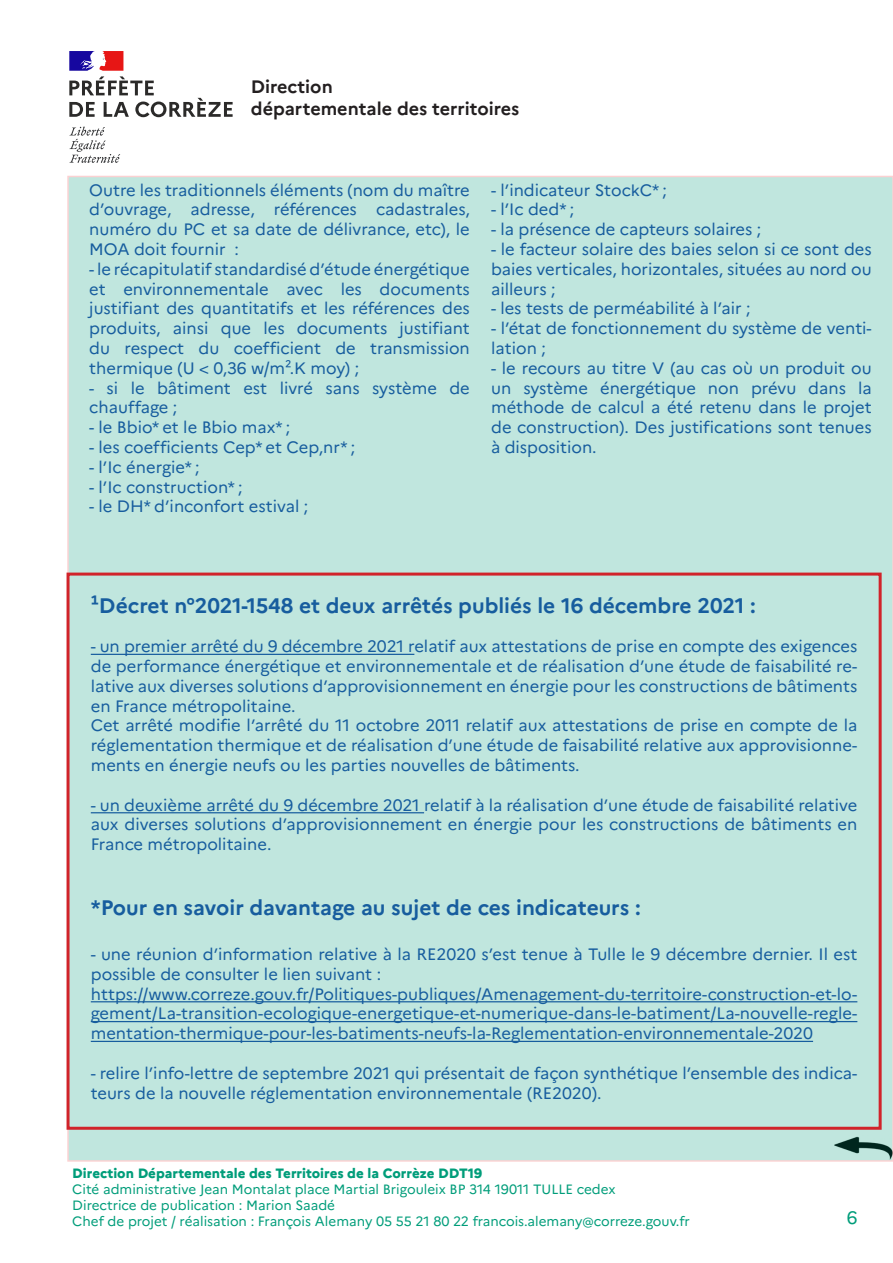
<style>
.page{position:relative;width:893px;height:1263px;background:#fff}
.page>*{position:absolute;margin:0;border:0;box-sizing:border-box;transform-origin:0 0}
.t1{font:700 21px "Marianne";color:#175d9e}
.t2{font:700 18px "Marianne";color:#231f20}
.t3{font:18px "Marianne";color:#009d7a}
.t4{font:16.5px/19.8px "Marianne";color:#175d9e;text-align:justify}
.t5{font:13.5px "Marianne";color:#009d7a}
.t6{font:800 13.5px "Marianne";color:#009d7a}
</style>
<div class="page">
<svg style="left:69px;top:127px;width:51px;height:36px"></svg>
<svg style="left:69px;top:51px;width:164px;height:66px"></svg>
<div style="left:68px;top:176px;width:825px;height:985px;background:#c0e6de"></div>
<hr style="left:91px;top:654px;width:323px;height:1px;background:#175d9e">
<hr style="left:91px;top:812px;width:333px;height:1px;background:#175d9e">
<hr style="left:91px;top:1001px;width:766px;height:1px;background:#175d9e">
<hr style="left:91px;top:1021px;width:766px;height:1px;background:#175d9e">
<hr style="left:91px;top:1041px;width:722px;height:1px;background:#175d9e">
<div style="left:67px;top:573px;width:815px;height:557px;border:3px solid #d1232a"></div>
<p class="t2" style="left:251px;top:76px;width:83px">Direction</p>
<p class="t2" style="left:251px;top:97px;width:270px">départementale des territoires</p>
<p class="t4" style="left:89px;top:180px;width:382px">Outre les traditionnels éléments (nom du maître d’ouvrage, adresse, références cadastrales, numéro du PC et sa date de délivrance, etc), le MOA doit fournir :</p>
<p class="t4" style="left:89px;top:259px;width:382px">- le récapitulatif standardisé d’étude énergétique et environnementale avec les documents justifiant des quantitatifs et les références des produits, ainsi que les documents justifiant du respect du coefficient de transmission thermique (U &lt; 0,36 w/m².K moy) ;</p>
<p class="t4" style="left:89px;top:378px;width:382px">- si le bâtiment est livré sans système de chauffage ;</p>
<p class="t4" style="left:89px;top:417px;width:202px">- le Bbio* et le Bbio max* ;</p>
<p class="t4" style="left:89px;top:437px;width:267px">- les coefficients Cep* et Cep,nr* ;</p>
<p class="t4" style="left:89px;top:457px;width:112px">- l’Ic énergie* ;</p>
<p class="t4" style="left:89px;top:477px;width:155px">- l’Ic construction* ;</p>
<p class="t4" style="left:89px;top:497px;width:221px">- le DH* d’inconfort estival ;</p>
<p class="t4" style="left:491px;top:180px;width:177px">- l’indicateur StockC* ;</p>
<p class="t4" style="left:491px;top:200px;width:84px">- l’Ic ded* ;</p>
<p class="t4" style="left:491px;top:219px;width:272px">- la présence de capteurs solaires ;</p>
<p class="t4" style="left:491px;top:239px;width:382px">- le facteur solaire des baies selon si ce sont des baies verticales, horizontales, situées au nord ou ailleurs ;</p>
<p class="t4" style="left:491px;top:299px;width:261px">- les tests de perméabilité à l’air ;</p>
<p class="t4" style="left:491px;top:318px;width:382px">- l’état de fonctionnement du système de venti&shy;lation ;</p>
<p class="t4" style="left:491px;top:358px;width:382px">- le recours au titre V (au cas où un produit ou un système énergétique non prévu dans la méthode de calcul a été retenu dans le projet de construction). Des justifications sont tenues à disposition.</p>
<p class="t1" style="left:91px;top:592px;width:667px">¹Décret n°2021-1548 et deux arrêtés publiés le 16 décembre 2021 :</p>
<p class="t4" style="left:91px;top:636px;width:768px">- un premier arrêté du 9 décembre 2021 relatif aux attestations de prise en compte des exigences de performance énergétique et environnementale et de réalisation d’une étude de faisabilité re&shy;lative aux diverses solutions d’approvisionnement en énergie pour les constructions de bâtiments en France métropolitaine.</p>
<p class="t4" style="left:91px;top:716px;width:768px">Cet arrêté modifie l’arrêté du 11 octobre 2011 relatif aux attestations de prise en compte de la réglementation thermique et de réalisation d’une étude de faisabilité relative aux approvisionne&shy;ments en énergie neufs ou les parties nouvelles de bâtiments.</p>
<p class="t4" style="left:91px;top:795px;width:768px">- un deuxième arrêté du 9 décembre 2021 relatif à la réalisation d’une étude de faisabilité relative aux diverses solutions d’approvisionnement en énergie pour les constructions de bâtiments en France métropolitaine.</p>
<p class="t1" style="left:91px;top:895px;width:551px">*Pour en savoir davantage au sujet de ces indicateurs :</p>
<p class="t4" style="left:91px;top:944px;width:768px">- une réunion d’information relative à la RE2020 s’est tenue à Tulle le 9 décembre dernier. Il est possible de consulter le lien suivant :</p>
<p class="t4" style="left:91px;top:984px;width:768px">https://www.correze.gouv.fr/Politiques-publiques/Amenagement-du-territoire-construction-et-lo&shy;gement/La-transition-ecologique-energetique-et-numerique-dans-le-batiment/La-nouvelle-regle&shy;mentation-thermique-pour-les-batiments-neufs-la-Reglementation-environnementale-2020</p>
<p class="t4" style="left:91px;top:1063px;width:768px">- relire l’info-lettre de septembre 2021 qui présentait de façon synthétique l’ensemble des indica&shy;teurs de la nouvelle réglementation environnementale (RE2020).</p>
<p class="t6" style="left:72px;top:1165px;width:411px">Direction Départementale des Territoires de la Corrèze DDT19</p>
<p class="t5" style="left:72px;top:1181px;width:545px">Cité administrative Jean Montalat place Martial Brigouleix BP 314 19011 TULLE cedex</p>
<p class="t5" style="left:72px;top:1197px;width:264px">Directrice de publication : Marion Saadé</p>
<p class="t5" style="left:72px;top:1213px;width:619px">Chef de projet / réalisation : François Alemany 05 55 21 80 22 francois.alemany@correze.gouv.fr</p>
<p class="t3" style="left:847px;top:1207px;width:12px">6</p>
</div>
